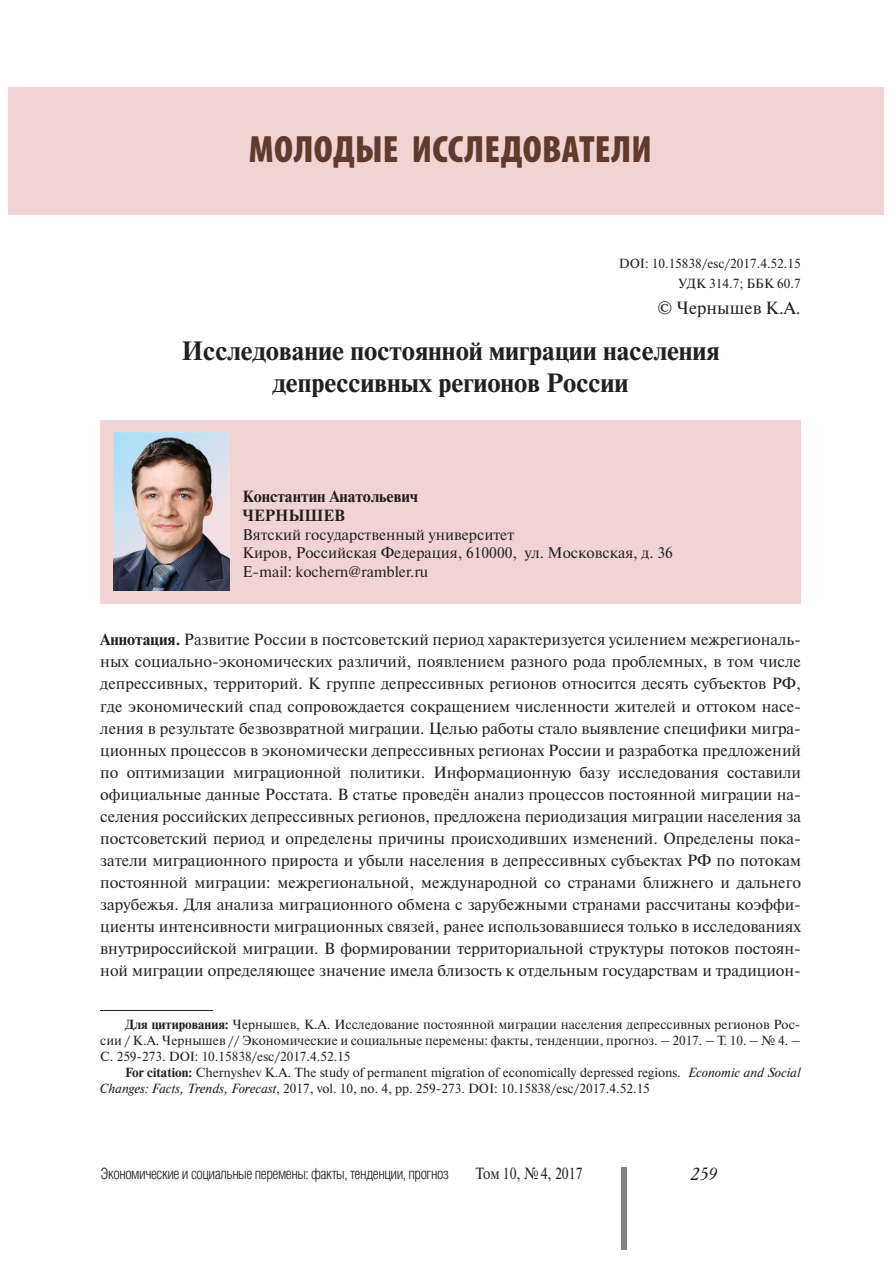
<style>
.page{position:relative;width:893px;height:1263px;background:#fff}
.page>*{position:absolute;margin:0;border:0;box-sizing:border-box;transform-origin:0 0}
.t1{font:900 condensed 38.25px "Myriad Pro";letter-spacing:.01em;color:#5f3a2d}
.t2{font:700 26.4px/31.8px "Newton C";color:#231f20;text-align:center}
.t3{font:17.7px "Newton C";color:#231f20}
.t4{font:italic 17.7px "Academy";color:#231f20}
.t5{font:16.2px/22px "Newton C";color:#231f20;text-align:justify}
.t6{font:700 16.2px/19.4px "Newton C";color:#231f20}
.t7{font:16.2px "Newton C";color:#231f20;scale:.85 1}
.t8{font:15.45px/18.5px "Newton C";color:#231f20}
.t9{font:300 15.45px "Helios Cond";letter-spacing:-.03em;color:#231f20}
.t10{font:13.2px/15.9px "Newton C";color:#231f20;text-align:right}
.s1{font-weight:700}
.s2{font-style:italic}
</style>
<div class="page">
<div style="left:621px;top:1167px;width:5px;height:83px;background:#808285"></div>
<hr style="left:100px;top:1010px;width:113px;height:1px;background:#231f20">
<div style="left:100px;top:420px;width:700px;height:183px;background:#f0d4d4"></div>
<div style="left:9px;top:87px;width:875px;height:127px;background:#f0d4d4"></div>
<img style="left:113px;top:433px;width:117px;height:158px">
<h1 class="t1" style="left:249px;top:136px;width:405px">МОЛОДЫЕ ИССЛЕДОВАТЕЛИ</h1>
<p class="t10" style="left:619px;top:255px;width:183px;line-height:20.1px">DOI: 10.15838/esc/2017.4.52.15<br>УДК 314.7; ББК 60.7</p>
<p class="t3" style="left:657px;top:301px;width:145px">© Чернышев К.А.</p>
<h2 class="t2" style="left:182px;top:337px;width:540px">Исследование постоянной миграции населения депрессивных регионов России</h2>
<p class="t6" style="left:242px;top:488px;width:177px">Константин Анатольевич<br>ЧЕРНЫШЕВ</p>
<p class="t8" style="left:242px;top:527px;width:432px">Вятский государственный университет<br>Киров, Российская Федерация, 610000, ул. Московская, д. 36<br>Е-mail: kochern@rambler.ru</p>
<p class="t5" style="left:100px;top:630px;width:702px"><span class="s1">Аннотация.</span> Развитие России в постсоветский период характеризуется усилением межрегиональ&shy;ных социально-экономических различий, появлением разного рода проблемных, в том числе депрессивных, территорий. К группе депрессивных регионов относится десять субъектов РФ, где экономический спад сопровождается сокращением численности жителей и оттоком насе&shy;ления в результате безвозвратной миграции. Целью работы стало выявление специфики мигра&shy;ционных процессов в экономически депрессивных регионах России и разработка предложений по оптимизации миграционной политики. Информационную базу исследования составили официальные данные Росстата. В статье проведён анализ процессов постоянной миграции на&shy;селения российских депрессивных регионов, предложена периодизация миграции населения за постсоветский период и определены причины происходивших изменений. Определены пока&shy;затели миграционного прироста и убыли населения в депрессивных субъектах РФ по потокам постоянной миграции: межрегиональной, международной со странами ближнего и дальнего зарубежья. Для анализа миграционного обмена с зарубежными странами рассчитаны коэффи&shy;циенты интенсивности миграционных связей, ранее использовавшиеся только в исследованиях внутрироссийской миграции. В формировании территориальной структуры потоков постоян&shy;ной миграции определяющее значение имела близость к отдельным государствам и традицион-</p>
<p class="t10" style="left:100px;top:1018px;width:702px;text-align:justify;text-indent:25px"><span class="s1">Для цитирования:</span> Чернышев, К.А. Исследование постоянной миграции населения депрессивных регионов Рос&shy;сии / К.А. Чернышев // Экономические и социальные перемены: факты, тенденции, прогноз. – 2017. – Т. 10. – № 4. – С. 259-273. DOI: 10.15838/esc/2017.4.52.15</p>
<p class="t10" style="left:100px;top:1066px;width:702px;text-align:left;text-indent:25px"><span class="s1">For citation:</span> Chernyshev K.A. The study of permanent migration of economically depressed regions. <span class="s2">Economic and Social<br>Changes: Facts, Trends, Forecast</span>, 2017, vol. 10, no. 4, pp. 259-273. DOI: 10.15838/esc/2017.4.52.15</p>
<p class="t9" style="left:101px;top:1168px;width:350px">Экономические и социальные перемены: факты, тенденции, прогноз</p>
<p class="t7" style="left:476px;top:1167px;width:127px">Том 10, № 4, 2017</p>
<p class="t4" style="left:690px;top:1165px;width:28px">259</p>
</div>
